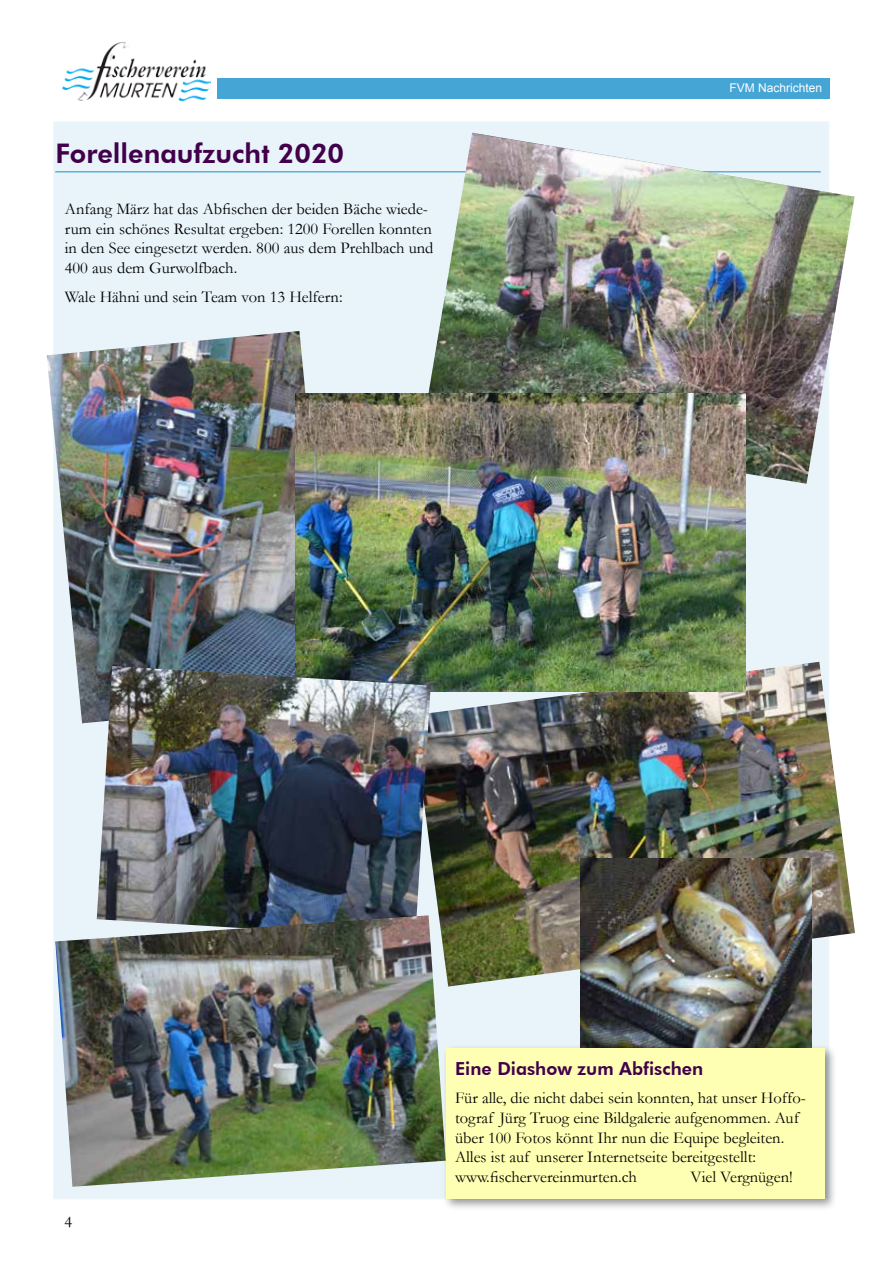
<style>
.page{position:relative;width:893px;height:1263px;background:#fff}
.page>*{position:absolute;margin:0;border:0;box-sizing:border-box;transform-origin:0 0}
.t1{font:800 27px "Futura BT";color:#42004b}
.t2{font:800 18px "Futura BT";color:#42004b}
.t3{font:16.5px/19.8px "Garamond";color:#000}
.t4{font:12px "Arial";color:#fff}
</style>
<div class="page">
<div style="left:217px;top:79px;width:612px;height:20px;background:#45a5d5"></div>
<img style="left:62px;top:42px;width:148px;height:60px">
<div style="left:53px;top:121px;width:776px;height:1078px;background:#e8f4fa"></div>
<hr style="left:55px;top:171px;width:766px;height:1px;background:#168fcb">
<img style="left:431px;top:662px;width:424px;height:324px">
<img style="left:424px;top:133px;width:431px;height:351px">
<img style="left:47px;top:331px;width:259px;height:392px">
<img style="left:296px;top:393px;width:449px;height:298px">
<img style="left:97px;top:666px;width:334px;height:249px">
<img style="left:580px;top:859px;width:232px;height:185px">
<img style="left:55px;top:915px;width:391px;height:272px">
<div style="left:442px;top:1044px;width:395px;height:168px;background:#000;opacity:.4"></div>
<div style="left:446px;top:1048px;width:379px;height:151px;background:#ffffb3"></div>
<h1 class="t1" style="left:55px;top:137px;width:290px">Forellenaufzucht 2020</h1>
<p class="t3" style="left:65px;top:198px;width:370px">Anfang März hat das Abfischen der beiden Bäche wiede&shy;rum ein schönes Resultat ergeben: 1200 Forellen konnten in den See eingesetzt werden. 800 aus dem Prehlbach und 400 aus dem Gurwolfbach.</p>
<p class="t3" style="left:65px;top:286px;width:279px">Wale Hähni und sein Team von 13 Helfern:</p>
<p class="t4" style="left:729px;top:80px;width:94px">FVM Nachrichten</p>
<p class="t3" style="left:65px;top:1211px;width:9px">4</p>
<p class="t2" style="left:455px;top:1057px;width:250px">Eine Diashow zum Abfischen</p>
<p class="t3" style="left:455px;top:1087px;width:353px">Für alle, die nicht dabei sein konnten, hat unser Hoffo&shy;tograf Jürg Truog eine Bildgalerie aufgenommen. Auf über 100 Fotos könnt Ihr nun die Equipe begleiten.<br>Alles ist auf unserer Internetseite bereitgestellt: www.fischervereinmurten.ch</p>
<p class="t3" style="left:690px;top:1167px;width:104px">Viel Vergnügen!</p>
</div>
